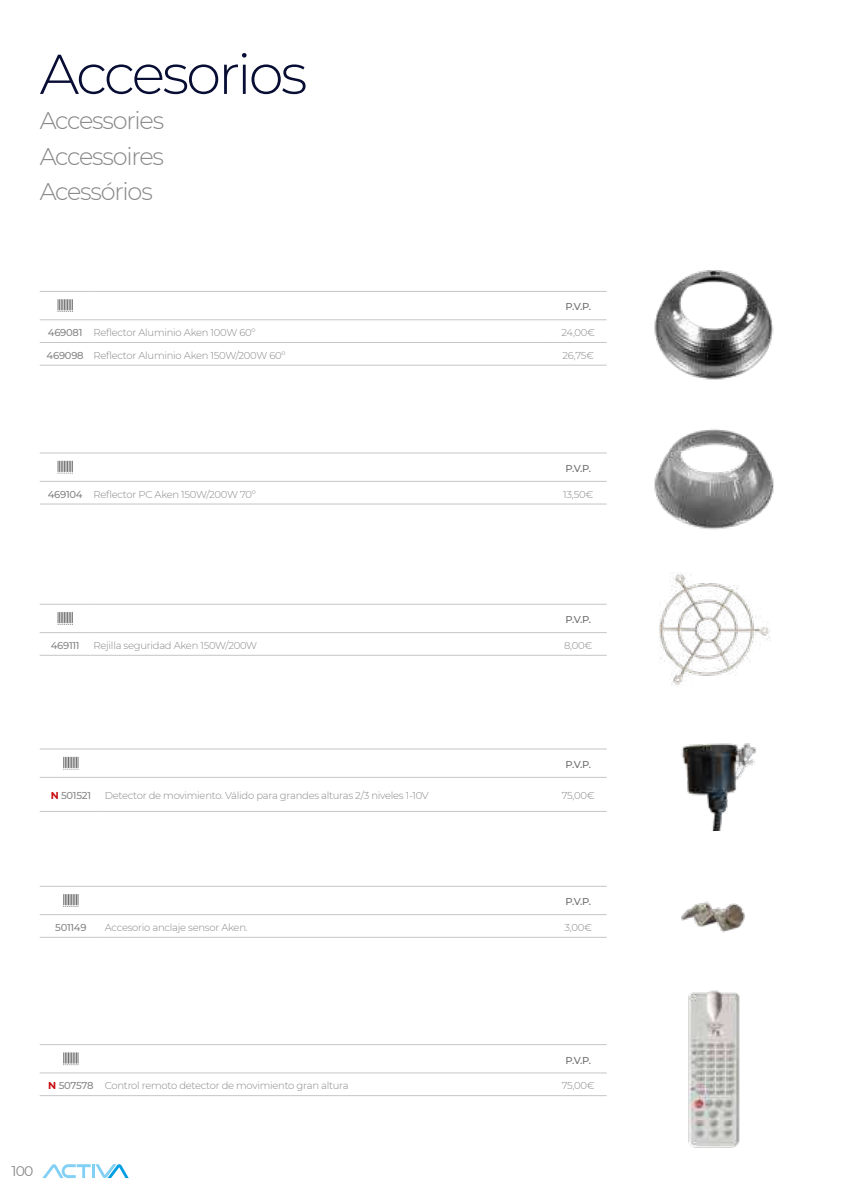
<style>
.page{position:relative;width:842px;height:1191px;background:#fff}
.page>*{position:absolute;margin:0;border:0;box-sizing:border-box;transform-origin:0 0}
.t1{font:300 56px "Montserrat";letter-spacing:-.05em;color:#070d33}
.t2{font:300 24px/35.4px "Montserrat";letter-spacing:-.05em;color:#878787;text-align:justify}
.t3{font:14px "Montserrat";color:#878787}
.t4{font:300 10px "Montserrat";letter-spacing:-.025em;color:#878787}
.t5{font:500 10px "Montserrat";color:#706f6f}
.t6{font:500 10px "Montserrat";letter-spacing:-.025em;color:#878787}
.s1{font-weight:500}
.s2{font-weight:700;color:#c90c0f}
</style>
<div class="page">
<svg style="left:42px;top:1164px;width:87px;height:14px"></svg>
<hr style="left:40px;top:886px;width:62px;height:1px;background:#c6c6c6">
<hr style="left:550px;top:886px;width:57px;height:1px;background:#c6c6c6">
<hr style="left:102px;top:937px;width:448px;height:1px;background:#c6c6c6">
<hr style="left:40px;top:914px;width:62px;height:1px;background:#c6c6c6">
<hr style="left:102px;top:914px;width:448px;height:1px;background:#c6c6c6">
<hr style="left:550px;top:914px;width:57px;height:1px;background:#c6c6c6">
<hr style="left:550px;top:937px;width:57px;height:1px;background:#c6c6c6">
<hr style="left:102px;top:886px;width:448px;height:1px;background:#c6c6c6">
<hr style="left:40px;top:937px;width:62px;height:1px;background:#c6c6c6">
<svg style="left:63px;top:894px;width:16px;height:13px"></svg>
<hr style="left:40px;top:1044px;width:62px;height:1px;background:#c6c6c6">
<hr style="left:550px;top:1044px;width:57px;height:1px;background:#c6c6c6">
<hr style="left:102px;top:1095px;width:448px;height:1px;background:#c6c6c6">
<hr style="left:40px;top:1072px;width:62px;height:1px;background:#c6c6c6">
<hr style="left:102px;top:1072px;width:448px;height:1px;background:#c6c6c6">
<hr style="left:550px;top:1072px;width:57px;height:1px;background:#c6c6c6">
<hr style="left:550px;top:1095px;width:57px;height:1px;background:#c6c6c6">
<hr style="left:102px;top:1044px;width:448px;height:1px;background:#c6c6c6">
<hr style="left:40px;top:1095px;width:62px;height:1px;background:#c6c6c6">
<svg style="left:63px;top:1052px;width:16px;height:13px"></svg>
<hr style="left:40px;top:748px;width:62px;height:1px;background:#c6c6c6">
<hr style="left:550px;top:748px;width:57px;height:1px;background:#c6c6c6">
<hr style="left:102px;top:811px;width:448px;height:1px;background:#c6c6c6">
<hr style="left:40px;top:777px;width:62px;height:1px;background:#c6c6c6">
<hr style="left:102px;top:777px;width:448px;height:1px;background:#c6c6c6">
<hr style="left:550px;top:777px;width:57px;height:1px;background:#c6c6c6">
<hr style="left:550px;top:811px;width:57px;height:1px;background:#c6c6c6">
<hr style="left:102px;top:748px;width:448px;height:1px;background:#c6c6c6">
<hr style="left:40px;top:811px;width:62px;height:1px;background:#c6c6c6">
<svg style="left:63px;top:757px;width:16px;height:12px"></svg>
<img style="left:681px;top:743px;width:75px;height:88px">
<img style="left:681px;top:901px;width:64px;height:32px">
<img style="left:654px;top:270px;width:120px;height:110px">
<img style="left:654px;top:429px;width:120px;height:101px">
<hr style="left:40px;top:291px;width:51px;height:1px;background:#c6c6c6">
<hr style="left:550px;top:291px;width:57px;height:1px;background:#c6c6c6">
<hr style="left:91px;top:342px;width:459px;height:1px;background:#c6c6c6">
<hr style="left:40px;top:319px;width:51px;height:1px;background:#c6c6c6">
<hr style="left:91px;top:319px;width:459px;height:1px;background:#c6c6c6">
<hr style="left:550px;top:319px;width:57px;height:1px;background:#c6c6c6">
<hr style="left:91px;top:365px;width:459px;height:1px;background:#c6c6c6">
<hr style="left:91px;top:291px;width:459px;height:1px;background:#c6c6c6">
<hr style="left:40px;top:342px;width:51px;height:1px;background:#c6c6c6">
<hr style="left:550px;top:342px;width:57px;height:1px;background:#c6c6c6">
<hr style="left:40px;top:365px;width:51px;height:1px;background:#c6c6c6">
<hr style="left:550px;top:365px;width:57px;height:1px;background:#c6c6c6">
<svg style="left:58px;top:299px;width:15px;height:13px"></svg>
<hr style="left:40px;top:452px;width:51px;height:1px;background:#c6c6c6">
<hr style="left:550px;top:452px;width:57px;height:1px;background:#c6c6c6">
<hr style="left:91px;top:504px;width:459px;height:1px;background:#c6c6c6">
<hr style="left:40px;top:481px;width:51px;height:1px;background:#c6c6c6">
<hr style="left:91px;top:481px;width:459px;height:1px;background:#c6c6c6">
<hr style="left:550px;top:481px;width:57px;height:1px;background:#c6c6c6">
<hr style="left:91px;top:452px;width:459px;height:1px;background:#c6c6c6">
<hr style="left:40px;top:504px;width:51px;height:1px;background:#c6c6c6">
<hr style="left:550px;top:504px;width:57px;height:1px;background:#c6c6c6">
<svg style="left:58px;top:461px;width:15px;height:13px"></svg>
<img style="left:659px;top:572px;width:111px;height:113px">
<hr style="left:40px;top:604px;width:51px;height:1px;background:#c6c6c6">
<hr style="left:550px;top:604px;width:57px;height:1px;background:#c6c6c6">
<hr style="left:91px;top:655px;width:459px;height:1px;background:#c6c6c6">
<hr style="left:40px;top:632px;width:51px;height:1px;background:#c6c6c6">
<hr style="left:91px;top:632px;width:459px;height:1px;background:#c6c6c6">
<hr style="left:550px;top:632px;width:57px;height:1px;background:#c6c6c6">
<hr style="left:91px;top:604px;width:459px;height:1px;background:#c6c6c6">
<hr style="left:40px;top:655px;width:51px;height:1px;background:#c6c6c6">
<hr style="left:550px;top:655px;width:57px;height:1px;background:#c6c6c6">
<svg style="left:58px;top:612px;width:15px;height:13px"></svg>
<img style="left:688px;top:990px;width:52px;height:158px">
<h1 class="t1" style="left:40px;top:36px;width:269px">Accesorios</h1>
<h2 class="t2" style="left:40px;top:102px;width:126px">Accessories Accessoires Acessórios</h2>
<p class="t5" style="left:565px;top:300px;width:27px">P.V.P.</p>
<p class="t4" style="left:48px;top:326px;width:209px"><span class="s1">469081</span> Reflector Aluminio Aken 100W 60º</p>
<p class="t4" style="left:561px;top:326px;width:35px">24,00€</p>
<p class="t4" style="left:47px;top:348px;width:241px"><span class="s1">469098</span> Reflector Aluminio Aken 150W/200W 60º</p>
<p class="t4" style="left:562px;top:348px;width:33px">26,75€</p>
<p class="t5" style="left:565px;top:461px;width:27px">P.V.P.</p>
<p class="t4" style="left:48px;top:487px;width:210px"><span class="s1">469104</span> Reflector PC Aken 150W/200W 70º</p>
<p class="t4" style="left:563px;top:487px;width:31px">13,50€</p>
<p class="t5" style="left:565px;top:613px;width:27px">P.V.P.</p>
<p class="t6" style="left:51px;top:638px;width:30px">469111</p>
<p class="t4" style="left:94px;top:638px;width:165px">Rejilla seguridad Aken 150W/200W</p>
<p class="t4" style="left:564px;top:638px;width:30px">8,00€</p>
<p class="t5" style="left:565px;top:757px;width:27px">P.V.P.</p>
<p class="t6" style="left:51px;top:788px;width:42px"><span class="s2">N</span> 501521</p>
<p class="t4" style="left:105px;top:789px;width:325px">Detector de movimiento. Válido para grandes alturas 2/3 niveles 1-10V</p>
<p class="t4" style="left:562px;top:789px;width:34px">75,00€</p>
<p class="t5" style="left:565px;top:894px;width:27px">P.V.P.</p>
<p class="t6" style="left:55px;top:920px;width:33px">501149</p>
<p class="t4" style="left:105px;top:920px;width:144px">Accesorio anclaje sensor Aken.</p>
<p class="t4" style="left:564px;top:920px;width:29px">3,00€</p>
<p class="t5" style="left:565px;top:1053px;width:27px">P.V.P.</p>
<p class="t4" style="left:48px;top:1078px;width:302px"><span class="s2">N</span> <span class="s1">507578</span> Control remoto detector de movimiento gran altura</p>
<p class="t4" style="left:562px;top:1078px;width:34px">75,00€</p>
<h3 class="t3" style="left:11px;top:1161px;width:24px">100</h3>
</div>
